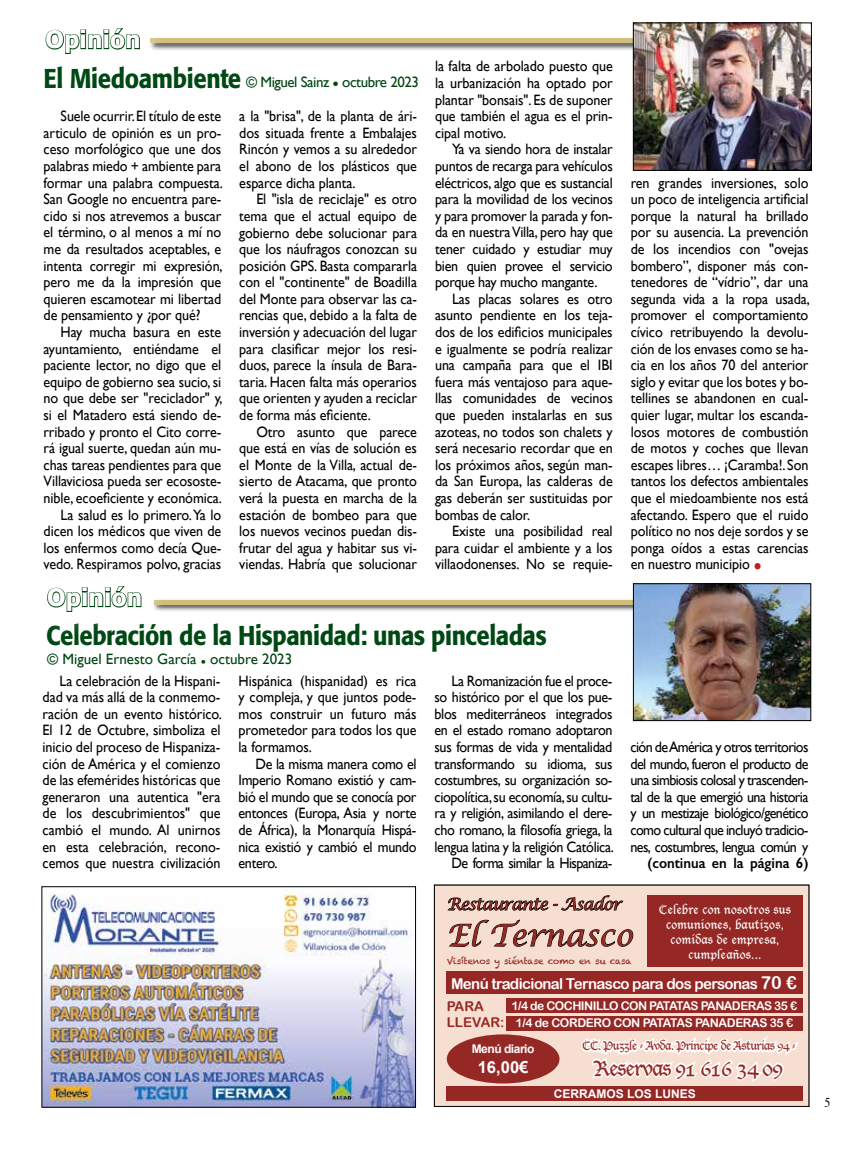
<style>
.page{position:relative;width:851px;height:1149px;background:#fff}
.page>*{position:absolute;margin:0;border:0;box-sizing:border-box;transform-origin:0 0}
.t1{font:italic 30px "Lucida Calligraphy";color:#952825}
.t2{font:500 27px "Formata";letter-spacing:-.02em;color:#004814;scale:.88 1}
.t3{font:700 24px "Tahoma";letter-spacing:.01em;color:#fff}
.t4{font:21px "Lucida Blackletter";letter-spacing:-.04em;color:#952825}
.t5{font:italic 16.5px "Lucida Calligraphy";letter-spacing:-.05em;color:#952825}
.t6{font:700 16.5px "Arial";color:#fff}
.t7{font:15px/16.6px "Gill Sans";letter-spacing:-.005em;color:#000;text-align:justify;scale:.94 1}
.t8{font:15px/16.6px "Gill Sans";letter-spacing:-.025em;color:#000;text-align:right;scale:.94 1}
.t9{font:15px "Arial Rounded MT Bold";letter-spacing:-.04em;color:#fff}
.t10{font:15px "Gill Sans";letter-spacing:-.03em;color:#041}
.t11{font:15px "Gill Sans";color:#041}
.t12{font:600 15px "Gill Sans";color:#000;scale:.94 1}
.t13{font:13.5px/16.2px "Arial Rounded MT Bold";color:#952825}
.t14{font:13.5px "Times";color:#000;scale:.88 1}
.t15{font:12px/15px "Lucida Blackletter";letter-spacing:.02em;color:#fff;text-align:center}
.t16{font:12px/17.5px "Arial Rounded MT Bold";letter-spacing:-.04em;color:#fff;text-align:center}
.t17{font:12px "Lucida Blackletter";letter-spacing:-.04em;color:#952825}
.t18{font:700 12px "Arial";color:#fff}
.t19{font:700 12px "Arial";letter-spacing:-.04em;color:#fff}
.t20{font:9px "Chalkduster";letter-spacing:-.02em;color:#952825}
.s1{font-family:"Formata";font-weight:500;font-size:27px;color:#004814}
.s2{font-size:18px}
.s3{font-size:25.5px;color:#cd171a}
</style>
<div class="page">
<img style="left:43px;top:888px;width:371px;height:217px">
<div style="left:41px;top:886px;width:375px;height:221px;border:1px solid #000"></div>
<div style="left:434px;top:884px;width:374px;height:222px;background:#f6dfd0"></div>
<svg style="left:448px;top:895px;width:175px;height:15px"></svg>
<svg style="left:449px;top:919px;width:184px;height:27px"></svg>
<svg style="left:579px;top:1004px;width:224px;height:78px"></svg>
<div style="left:647px;top:895px;width:155px;height:71px;background:#952825"></div>
<div style="left:446px;top:1034px;width:113px;height:49px;background:#952825;border-radius:50%"></div>
<div style="left:446px;top:970px;width:356px;height:23px;background:#952825"></div>
<div style="left:506px;top:997px;width:296px;height:15px;background:#952825"></div>
<div style="left:506px;top:1015px;width:296px;height:14px;background:#952825"></div>
<div style="left:446px;top:1086px;width:356px;height:14px;background:#952825"></div>
<div style="left:149px;top:37px;width:502px;height:14px;background:#000;opacity:.75"></div>
<hr style="left:150px;top:39px;width:494px;height:4px;background:#d1be7e">
<div style="left:19px;top:1px;width:148px;height:79px;background:#fff"></div>
<svg style="left:45px;top:28px;width:95px;height:26px"></svg>
<img style="left:635px;top:25px;width:174px;height:144px">
<div style="left:633px;top:23px;width:178px;height:148px;border:1px solid #000"></div>
<div style="left:153px;top:598px;width:618px;height:14px;background:#000;opacity:.75"></div>
<div style="left:154px;top:599px;width:609px;height:5px;background:#d1be7e"></div>
<img style="left:635px;top:585px;width:174px;height:133px">
<div style="left:633px;top:583px;width:178px;height:137px;border:1px solid #000"></div>
<div style="left:20px;top:559px;width:148px;height:79px;background:#fff"></div>
<svg style="left:47px;top:586px;width:95px;height:26px"></svg>
<h3 class="t3" style="left:46px;top:23px;width:97px">Opinión</h3>
<p class="t10" style="left:44px;top:73px;width:377px"><span class="s1">El Miedoambiente</span> © Miguel Sainz <span class="s2">•</span> octubre 2023</p>
<p class="t7" style="left:44px;top:108px;width:192px;text-indent:17px">Suele ocurrir. El título de este articulo de opinión es un pro&shy;ceso morfológico que une dos palabras miedo + ambiente para formar una palabra compuesta.<br>San Google no encuentra pare&shy;cido si nos atrevemos a buscar el término, o al menos a mí no me da resultados aceptables, e intenta corregir mi expresión, pero me da la impresión que quieren escamotear mi libertad de pensamiento y ¿por qué?</p>
<p class="t7" style="left:44px;top:323px;width:192px;text-align:right">Hay mucha basura en este ayuntamiento, entiéndame el paciente lector, no digo que el equipo de gobierno sea sucio, si no que debe ser "reciclador" y, si el Matadero está siendo de&shy;rribado y pronto el Cito corre&shy;rá igual suerte, quedan aún mu&shy;chas tareas pendientes para que<br>Villaviciosa pueda ser ecososte&shy;nible, ecoeficiente y económica.<br>La salud es lo primero. Ya lo dicen los médicos que viven de los enfermos como decía Que&shy;vedo. Respiramos polvo, gracias</p>
<h3 class="t3" style="left:47px;top:580px;width:97px">Opinión</h3>
<p class="t7" style="left:239px;top:108px;width:190px">a la "brisa", de la planta de ári&shy;dos situada frente a Embalajes Rincón y vemos a su alrededor el abono de los plásticos que esparce dicha planta.</p>
<p class="t7" style="left:239px;top:191px;width:190px;text-indent:17px">El "isla de reciclaje" es otro tema que el actual equipo de gobierno debe solucionar para que los náufragos conozcan su posición GPS. Basta compararla con el "continente" de Boadilla del Monte para observar las ca&shy;rencias que, debido a la falta de inversión y adecuación del lugar para clasificar mejor los resi&shy;duos, parece la ínsula de Bara&shy;taria. Hacen falta más operarios que orienten y ayuden a reciclar de forma más eficiente.</p>
<p class="t7" style="left:239px;top:423px;width:190px;text-indent:17px">Otro asunto que parece que está en vías de solución es el Monte de la Villa, actual de&shy;sierto de Atacama, que pronto verá la puesta en marcha de la estación de bombeo para que los nuevos vecinos puedan dis&shy;frutar del agua y habitar sus vi&shy;viendas. Habría que solucionar</p>
<p class="t7" style="left:435px;top:58px;width:190px">la falta de arbolado puesto que la urbanización ha optado por plantar "bonsais". Es de suponer que también el agua es el prin&shy;cipal motivo.</p>
<p class="t7" style="left:435px;top:141px;width:190px;text-indent:17px">Ya va siendo hora de instalar puntos de recarga para vehículos eléctricos, algo que es sustancial para la movilidad de los vecinos y para promover la parada y fon&shy;da en nuestra Villa, pero hay que tener cuidado y estudiar muy bien quien provee el servicio porque hay mucho mangante.</p>
<p class="t7" style="left:435px;top:290px;width:190px;text-indent:17px">Las placas solares es otro asunto pendiente en los teja&shy;dos de los edificios municipales e igualmente se podría realizar una campaña para que el IBI fuera más ventajoso para aque&shy;llas comunidades de vecinos que pueden instalarlas en sus azoteas, no todos son chalets y será necesario recordar que en los próximos años, según man&shy;da San Europa, las calderas de gas deberán ser sustituidas por bombas de calor.</p>
<p class="t7" style="left:435px;top:522px;width:190px;text-indent:17px">Existe una posibilidad real para cuidar el ambiente y a los villaodonenses. No se requie-</p>
<h2 class="t2" style="left:46px;top:619px;width:570px">Celebración de la Hispanidad: unas pinceladas</h2>
<p class="t11" style="left:47px;top:650px;width:246px">© Miguel Ernesto García • octubre 2023</p>
<p class="t7" style="left:43px;top:671px;width:192px;text-indent:17px">La celebración de la Hispani&shy;dad va más allá de la conmemo&shy;ración de un evento histórico.<br>El 12 de Octubre, simboliza el inicio del proceso de Hispaniza&shy;ción de América y el comienzo de las efemérides históricas que generaron una autentica "era de los descubrimientos" que cambió el mundo. Al unirnos en esta celebración, recono&shy;cemos que nuestra civilización</p>
<p class="t7" style="left:238px;top:671px;width:191px">Hispánica (hispanidad) es rica y compleja, y que juntos pode&shy;mos construir un futuro más prometedor para todos los que la formamos.</p>
<p class="t7" style="left:238px;top:754px;width:191px;text-indent:17px">De la misma manera como el Imperio Romano existió y cam&shy;bió el mundo que se conocía por entonces (Europa, Asia y norte de África), la Monarquía Hispá&shy;nica existió y cambió el mundo entero.</p>
<p class="t8" style="left:434px;top:671px;width:192px">La Romanización fue el proce-<br>so histórico por el que los pue&shy;blos mediterráneos integrados en el estado romano adoptaron sus formas de vida y mentalidad transformando su idioma, sus costumbres, su organización so&shy;ciopolítica, su economía, su cultu&shy;ra y religión, asimilando el dere&shy;cho romano, la filosofía griega, la lengua latina y la religión Católica.<br>De forma similar la Hispaniza-</p>
<p class="t7" style="left:630px;top:174px;width:192px">ren grandes inversiones, solo un poco de inteligencia artificial porque la natural ha brillado por su ausencia. La prevención de los incendios con "ovejas bombero”, disponer más con&shy;tenedores de “vídrio”, dar una segunda vida a la ropa usada, promover el comportamiento cívico retribuyendo la devolu&shy;ción de los envases como se ha&shy;cia en los años 70 del anterior siglo y evitar que los botes y bo&shy;tellines se abandonen en cual&shy;quier lugar, multar los escanda&shy;losos motores de combustión de motos y coches que llevan escapes libres… ¡Caramba!. Son tantos los defectos ambientales que el miedoambiente nos está afectando. Espero que el ruido político no nos deje sordos y se ponga oídos a estas carencias en nuestro municipio <span class="s3">•</span></p>
<p class="t7" style="left:630px;top:738px;width:191px">ción de América y otros territorios del mundo, fueron el producto de una simbiosis colosal y trascenden&shy;tal de la que emergió una historia y un mestizaje biológico/genético como cultural que incluyó tradicio&shy;nes, costumbres, lengua común y</p>
<p class="t12" style="left:647px;top:853px;width:173px">(continua en la página 6)</p>
<p class="t5" style="left:446px;top:893px;width:176px">Restaurante - Asador</p>
<h1 class="t1" style="left:446px;top:916px;width:187px">El Ternasco</h1>
<p class="t20" style="left:446px;top:955px;width:186px">Visítenos y siéntase como en su casa</p>
<p class="t15" style="left:659px;top:901px;width:133px">Celebre con nosotros sus comuniones, bautizos, comidas de empresa, cumpleaños...</p>
<p class="t9" style="left:451px;top:974px;width:347px">Menú tradicional Ternasco para dos personas <span class="s2">70 €</span></p>
<p class="t13" style="left:446px;top:997px;width:59px">PARA<br>LLEVAR:</p>
<p class="t16" style="left:511px;top:996px;width:287px">1/4 de COCHINILLO CON PATATAS PANADERAS 35 €<br>1/4 de CORDERO CON PATATAS PANADERAS 35 €</p>
<p class="t19" style="left:471px;top:1040px;width:64px">Menú diario</p>
<p class="t6" style="left:477px;top:1056px;width:52px">16,00€</p>
<p class="t17" style="left:582px;top:1038px;width:215px">CC. Puzzle - Avda. Príncipe de Asturias 94 -</p>
<h3 class="t4" style="left:594px;top:1055px;width:190px">Reservas 91 616 34 09</h3>
<p class="t18" style="left:553px;top:1085px;width:144px">CERRAMOS LOS LUNES</p>
<p class="t14" style="left:824px;top:1089px;width:8px">5</p>
</div>
